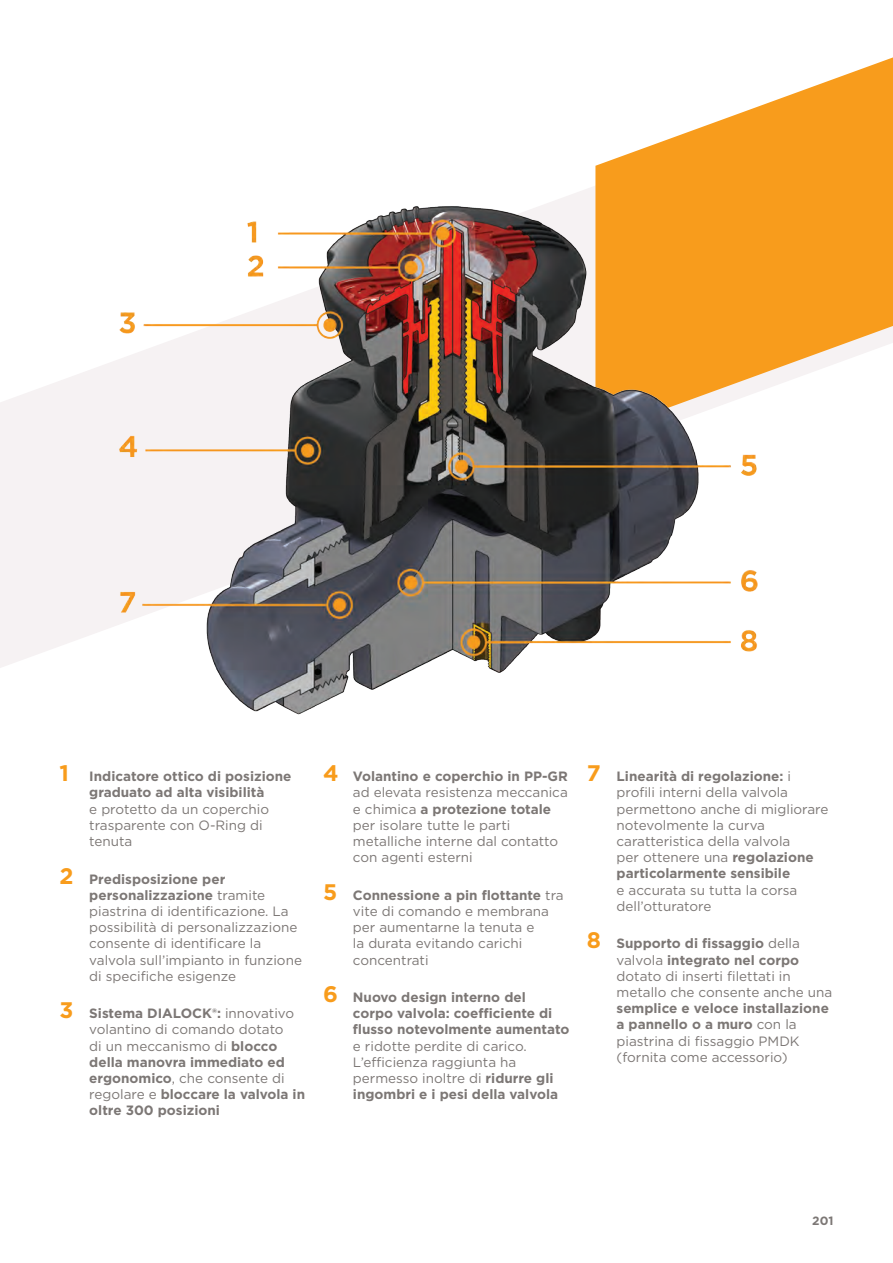
<style>
.page{position:relative;width:893px;height:1263px;background:#fff}
.page>*{position:absolute;margin:0;border:0;box-sizing:border-box;transform-origin:0 0}
.t1{font:13.5px/16.2px "Gotham";color:#7c7775}
.t2{font:700 13.5px/16.2px "Gotham";color:#7c7775}
.t3{font:700 12px "Gotham";color:#7c7775}
.s1{font-size:22.5px;color:#f89c1c}
.s2{font-weight:400}
.s3{font-weight:700;font-size:22.5px;color:#f89c1c}
.s4{font-weight:700}
</style>
<div class="page">
<svg style="left:0;top:381px;width:60px;height:287px;fill:#f6f2f3"></svg>
<svg style="left:729px;top:57px;width:164px;height:307px;fill:#f89c1c"></svg>
<img style="left:60px;top:117px;width:774px;height:598px">
<p class="t2" style="left:89px;top:768px;width:204px;text-indent:-30px"><span class="s1">1</span> Indicatore ottico di posizione graduato ad alta visibilità<br><span class="s2">e protetto da un coperchio trasparente con O-Ring di tenuta</span></p>
<p class="t1" style="left:89px;top:870px;width:214px;text-indent:-30px"><span class="s3">2</span> <span class="s4">Predisposizione per personalizzazione</span> tramite piastrina di identificazione. La possibilità di personalizzazione consente di identificare la valvola sull’impianto in funzione di specifiche esigenze</p>
<p class="t2" style="left:89px;top:1005px;width:217px;text-indent:-30px"><span class="s1">3</span> Sistema DIALOCK®: <span class="s2">innovativo volantino di comando dotato<br>di un meccanismo di</span> blocco della manovra immediato ed ergonomico<span class="s2">, che consente di regolare e</span> bloccare la valvola in oltre 300 posizioni</p>
<p class="t1" style="left:353px;top:768px;width:216px;text-indent:-30px"><span class="s3">4</span> <span class="s4">Volantino e coperchio in PP-GR </span>ad elevata resistenza meccanica e chimica <span class="s4">a protezione totale </span>per isolare tutte le parti metalliche interne dal contatto con agenti esterni</p>
<p class="t1" style="left:353px;top:886px;width:212px;text-indent:-30px"><span class="s3">5</span> <span class="s4">Connessione a pin flottante</span> tra vite di comando e membrana per aumentarne la tenuta e<br>la durata evitando carichi concentrati</p>
<p class="t2" style="left:353px;top:989px;width:218px;text-indent:-30px"><span class="s1">6</span> Nuovo design interno del<br>corpo valvola: coefficiente di flusso notevolmente aumentato <span class="s2">e ridotte perdite di carico.<br>L’efficienza raggiunta ha permesso inoltre di</span> ridurre gli ingombri e i pesi della valvola</p>
<p class="t1" style="left:617px;top:768px;width:213px;text-indent:-30px"><span class="s3">7</span> <span class="s4">Linearità di regolazione:</span> i profili interni della valvola permettono anche di migliorare notevolmente la curva caratteristica della valvola<br>per ottenere una <span class="s4">regolazione particolarmente sensibile<br></span>e accurata su tutta la corsa dell’otturatore</p>
<p class="t1" style="left:617px;top:935px;width:217px;text-indent:-30px"><span class="s3">8</span> <span class="s4">Supporto di fissaggio</span> della valvola <span class="s4">integrato nel corpo </span>dotato di inserti filettati in metallo che consente anche una <span class="s4">semplice e veloce installazione a pannello o a muro</span> con la piastrina di fissaggio PMDK (fornita come accessorio)</p>
<p class="t3" style="left:812px;top:1212px;width:23px">201</p>
</div>
